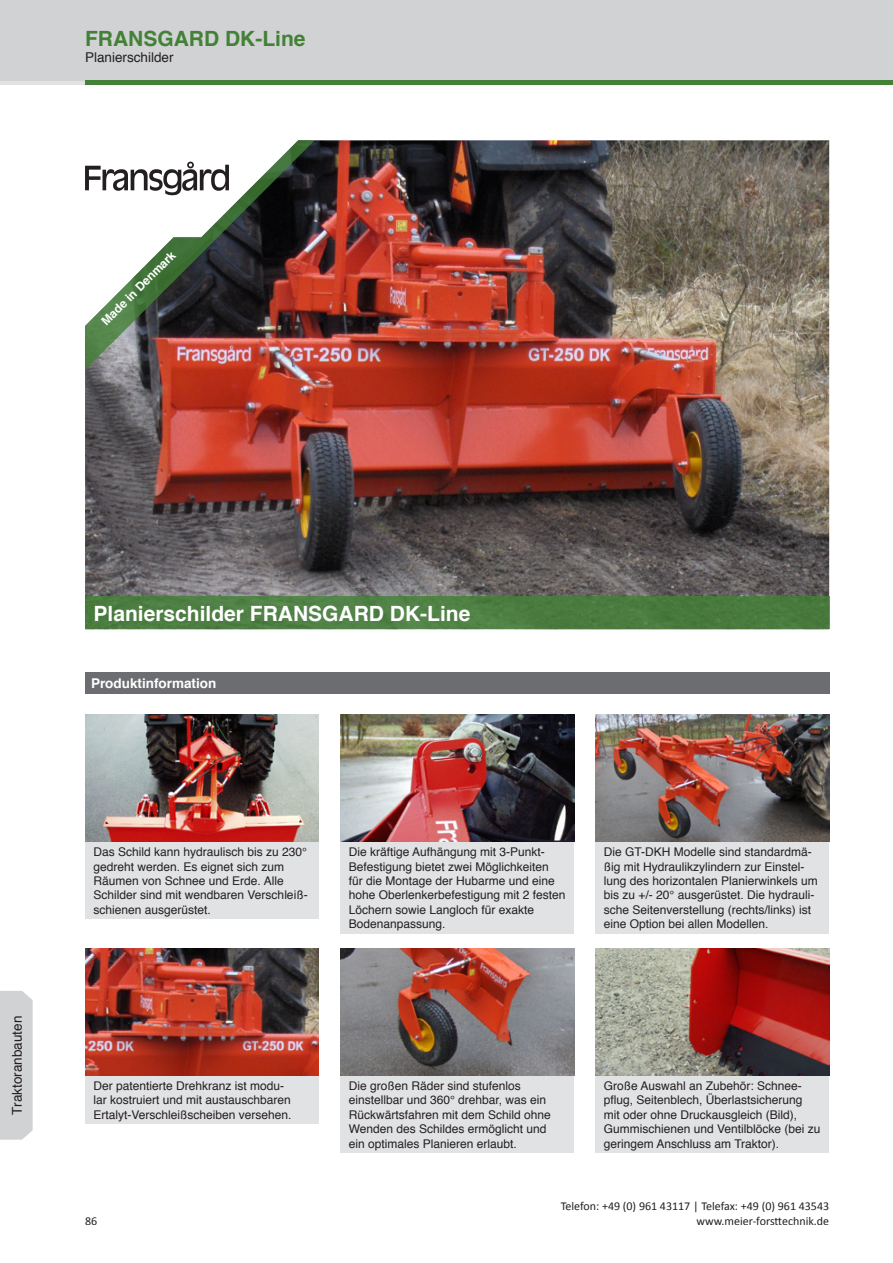
<style>
.page{position:relative;width:893px;height:1263px;background:#fff}
.page>*{position:absolute;margin:0;border:0;box-sizing:border-box;transform-origin:0 0}
.t1{font:700 21px "Helvetica";color:#fff}
.t2{font:700 21px "Helvetica";color:#438136}
.t3{font:13.5px "Helvetica";color:#231f20}
.t4{font:700 13.5px "Helvetica";color:#fff}
.t5{font:12px/14.4px "Helvetica";color:#231f20}
.t6{font:12px/14.4px "Calibri";color:#231f20;text-align:right}
.t7{font:700 12px "Helvetica";color:#fff}
</style>
<div class="page">
<img style="left:85px;top:140px;width:744px;height:456px">
<div style="left:85px;top:596px;width:744px;height:33px;background:#4c7d41"></div>
<img style="left:85px;top:140px;width:230px;height:230px">
<svg style="left:85px;top:162px;width:144px;height:33px"></svg>
<div style="left:85px;top:842px;width:234px;height:77px;background:#e1e2e4"></div>
<div style="left:595px;top:842px;width:234px;height:91px;background:#e1e2e4"></div>
<div style="left:340px;top:1076px;width:234px;height:77px;background:#e1e2e4"></div>
<div style="left:595px;top:1076px;width:234px;height:77px;background:#e1e2e4"></div>
<img style="left:85px;top:714px;width:234px;height:128px">
<div style="left:85px;top:1076px;width:234px;height:48px;background:#e1e2e4"></div>
<img style="left:85px;top:948px;width:234px;height:128px">
<img style="left:595px;top:714px;width:234px;height:128px">
<div style="left:340px;top:842px;width:234px;height:91px;background:#e1e2e4"></div>
<img style="left:340px;top:714px;width:234px;height:128px">
<img style="left:340px;top:948px;width:234px;height:128px">
<img style="left:595px;top:948px;width:234px;height:128px">
<div style="left:85px;top:672px;width:744px;height:21px;background:#6c6d70"></div>
<div style="left:0;top:0;width:893px;height:81px;background:#d1d2d4"></div>
<div style="left:0;top:991px;width:33px;height:149px;background:#d1d2d4"></div>
<hr style="left:85px;top:81px;width:808px;height:4px;background:#438136">
<h1 class="t2" style="left:85px;top:29px;width:222px">FRANSGARD DK-Line</h1>
<p class="t3" style="left:85px;top:51px;width:90px">Planierschilder</p>
<p class="t7" style="left:100px;top:320px;width:101px;rotate:-45deg">Made in Denmark</p>
<h1 class="t1" style="left:94px;top:605px;width:378px">Planierschilder FRANSGARD DK-Line</h1>
<p class="t4" style="left:91px;top:677px;width:127px">Produktinformation</p>
<p class="t3" style="left:11px;top:1114px;width:100px;rotate:-90deg">Traktoranbauten</p>
<p class="t5" style="left:94px;top:846px;width:216px">Das Schild kann hydraulisch bis zu 230° gedreht werden. Es eignet sich zum Räumen von Schnee und Erde. Alle Schilder sind mit wendbaren Verschleiß&shy;schienen ausgerüstet.</p>
<p class="t5" style="left:604px;top:846px;width:216px">Die GT-DKH Modelle sind standardmä&shy;ßig mit Hydraulikzylindern zur Einstel&shy;lung des horizontalen Planierwinkels um bis zu +/- 20° ausgerüstet. Die hydrauli&shy;sche Seitenverstellung (rechts/links) ist eine Option bei allen Modellen.</p>
<p class="t5" style="left:349px;top:846px;width:218px">Die kräftige Aufhängung mit 3-Punkt-Befestigung bietet zwei Möglichkeiten für die Montage der Hubarme und eine hohe Oberlenkerbefestigung mit 2 festen Löchern sowie Langloch für exakte Bodenanpassung.</p>
<p class="t5" style="left:94px;top:1079px;width:200px">Der patentierte Drehkranz ist modu&shy;lar kostruiert und mit austauschbaren<br>Ertalyt-Verschleißscheiben versehen.</p>
<p class="t6" style="left:85px;top:1213px;width:14px">86</p>
<p class="t5" style="left:349px;top:1079px;width:204px">Die großen Räder sind stufenlos einstellbar und 360° drehbar, was ein Rückwärtsfahren mit dem Schild ohne Wenden des Schildes ermöglicht und ein optimales Planieren erlaubt.</p>
<p class="t5" style="left:604px;top:1079px;width:218px">Große Auswahl an Zubehör: Schnee&shy;pflug, Seitenblech, Überlastsicherung mit oder ohne Druckausgleich (Bild), Gummischienen und Ventilblöcke (bei zu geringem Anschluss am Traktor).</p>
<p class="t6" style="left:561px;top:1199px;width:270px">Telefon: +49 (0) 961 43117 | Telefax: +49 (0) 961 43543 www.meier-forsttechnik.de</p>
</div>
